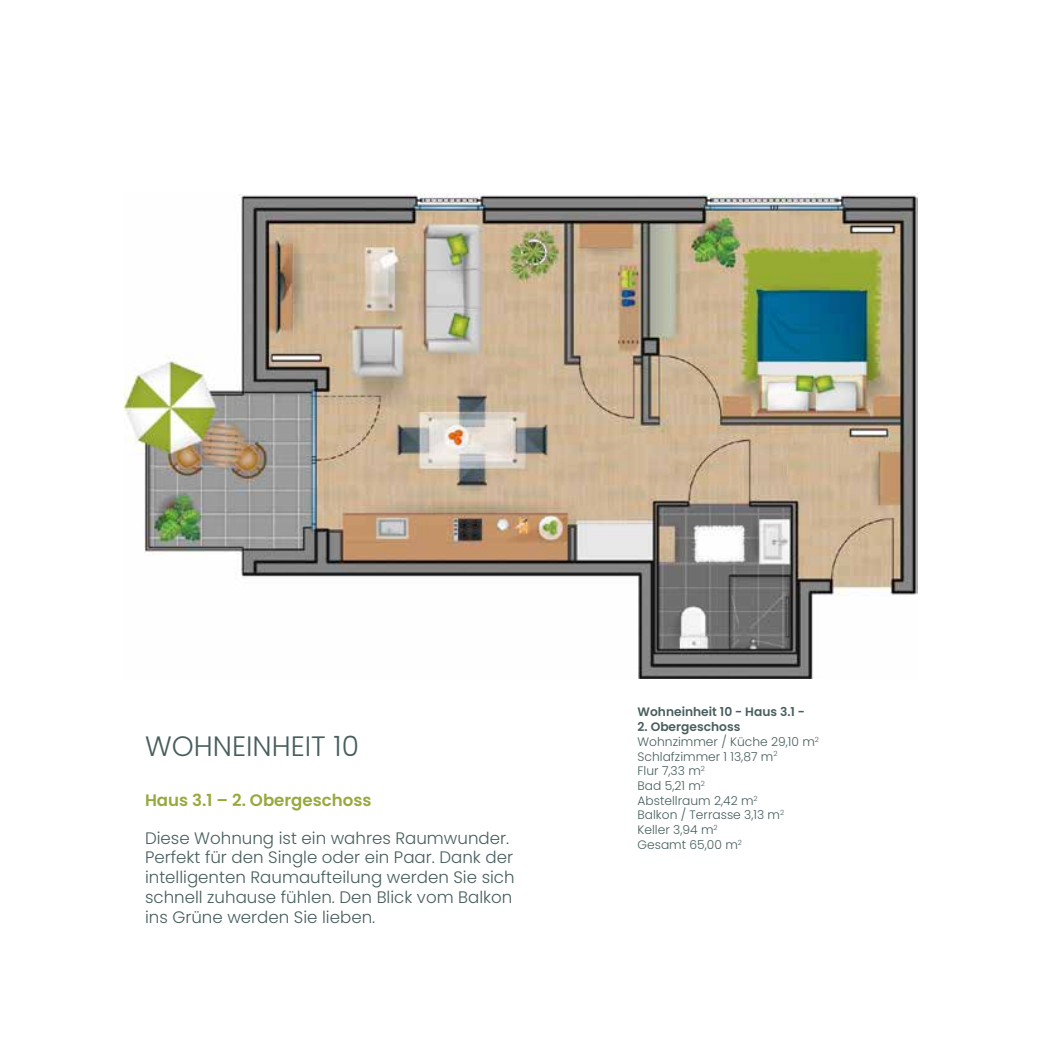
<style>
.page{position:relative;width:1042px;height:1042px;background:#fff}
.page>*{position:absolute;margin:0;border:0;box-sizing:border-box;transform-origin:0 0}
.t1{font:300 28px "Poppins";color:#485e5e}
.t2{font:300 16.62px/19.9px "Poppins";color:#485e5e}
.t3{font:600 16.62px "Poppins";color:#96a93d}
.t4{font:300 12.25px/14.7px "Poppins";color:#485e5e}
.t5{font:600 12.25px "Poppins";color:#485e5e}
.s1{font-weight:600}
</style>
<div class="page">
<img style="left:124px;top:193px;width:794px;height:486px">
<h1 class="t1" style="left:145px;top:730px;width:215px">WOHNEINHEIT 10</h1>
<p class="t3" style="left:145px;top:790px;width:228px">Haus 3.1 – 2. Obergeschoss</p>
<p class="t2" style="left:145px;top:828px;width:371px">Diese Wohnung ist ein wahres Raumwunder.<br>Perfekt für den Single oder ein Paar. Dank der intelligenten Raumaufteilung werden Sie sich schnell zuhause fühlen. Den Blick vom Balkon ins Grüne werden Sie lieben.</p>
<p class="t5" style="left:637px;top:705px;width:169px">Wohneinheit 10 - Haus 3.1 -</p>
<p class="t4" style="left:637px;top:719px;width:183px"><span class="s1">2. Obergeschoss<br></span>Wohnzimmer / Küche 29,10 m<sup>2<br></sup>Schlafzimmer 1 13,87 m<sup>2<br></sup>Flur 7,33 m<sup>2<br></sup>Bad 5,21 m<sup>2<br></sup>Abstellraum 2,42 m<sup>2<br></sup>Balkon / Terrasse 3,13 m<sup>2<br></sup>Keller 3,94 m<sup>2<br></sup>Gesamt 65,00 m<sup>2</sup></p>
</div>
